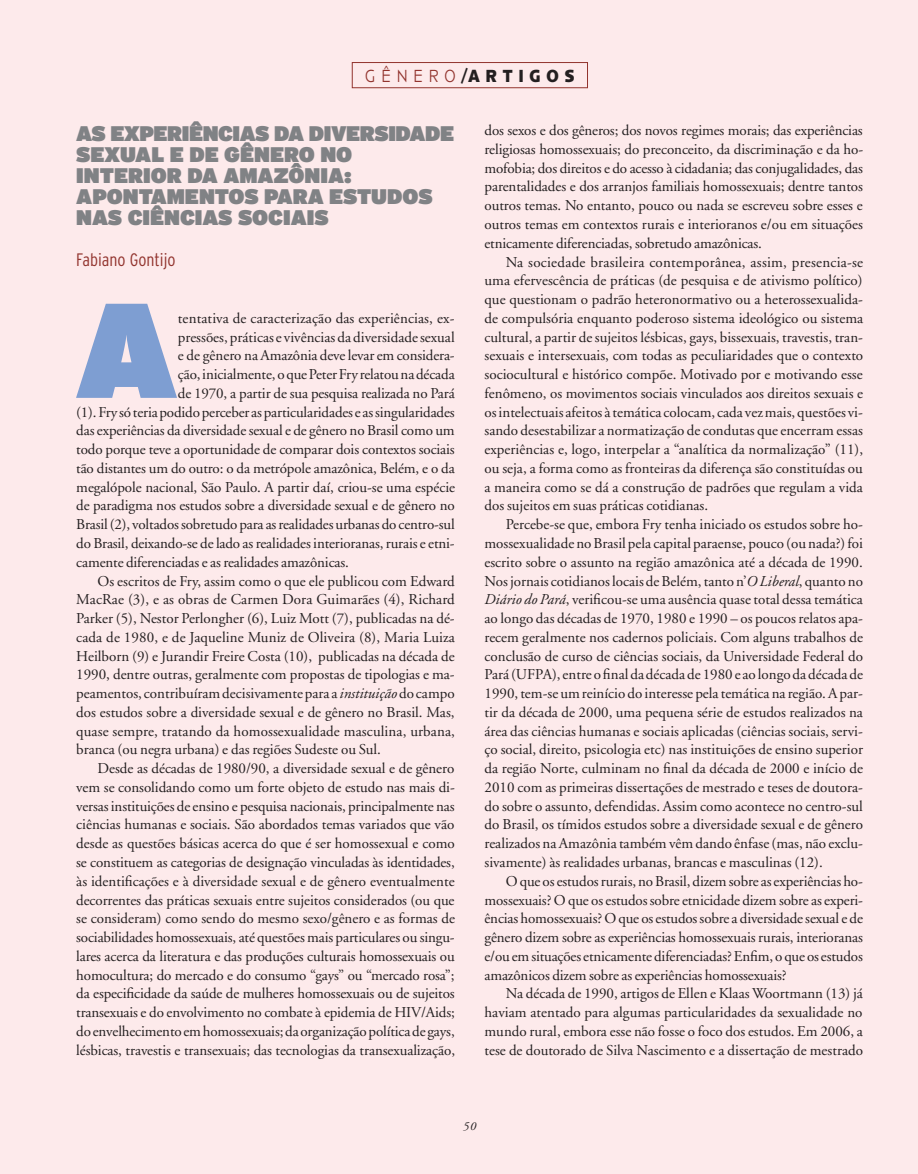
<style>
.page{position:relative;width:918px;height:1174px;background:#fff}
.page>*{position:absolute;margin:0;border:0;box-sizing:border-box;transform-origin:0 0}
.t1{font:900 134.4px "Interstate";color:#7e9ed2}
.t2{font:900 21px/21px "Interstate";color:#808285}
.t3{font:700 18px "Anisette Petite";letter-spacing:.415em;color:#231f20;scale:.9 1}
.t4{font:300 condensed 18px "Interstate";color:#92342e}
.t5{font:15px/18.8px "Adobe Garamond";letter-spacing:-.005em;color:#231f20;text-align:justify}
.t6{font:italic 12px "Adobe Garamond";color:#231f20}
.s1{font-weight:300;color:#92342e}
.s2{font-style:italic}
</style>
<div class="page">
<div style="left:0;top:0;width:905px;height:1173px;background:#fdeaeb"></div>
<div style="left:903px;top:0;width:15px;height:1173px;background:#fdeaeb"></div>
<div style="left:352px;top:62px;width:236px;height:26px;border:1px solid #92342e"></div>
<p class="t3" style="left:365px;top:66px;width:234px"><span class="s1">GÊNERO</span>/ARTIGOS</p>
<h2 class="t2" style="left:76px;top:122px;width:379px">AS EXPERIÊNCIAS DA DIVERSIDADE<br>SEXUAL E DE GÊNERO NO<br>INTERIOR DA AMAZÔNIA:<br>APONTAMENTOS PARA ESTUDOS<br>NAS CIÊNCIAS SOCIAIS</h2>
<p class="t4" style="left:76px;top:249px;width:101px">Fabiano Gontijo</p>
<h1 class="t1" style="left:75px;top:267px;width:103px">A</h1>
<p class="t5" style="left:178px;top:309px;width:278px">tentativa de caracterização das experiências, ex‑</p>
<p class="t5" style="left:484px;top:121px;width:380px">dos sexos e dos gêneros; dos novos regimes morais; das experiências religiosas homossexuais; do preconceito, da discriminação e da ho‑ mofobia; dos direitos e do acesso à cidadania; das conjugalidades, das parentalidades e dos arranjos familiais homossexuais; dentre tantos outros temas. No entanto, pouco ou nada se escreveu sobre esses e outros temas em contextos rurais e interioranos e/ou em situações etnicamente diferenciadas, sobretudo amazônicas.</p>
<p class="t5" style="left:484px;top:253px;width:380px;text-indent:21px">Na sociedade brasileira contemporânea, assim, presencia‑se uma efervescência de práticas (de pesquisa e de ativismo político) que questionam o padrão heteronormativo ou a heterossexualida‑ de compulsória enquanto poderoso sistema ideológico ou sistema cultural, a partir de sujeitos lésbicas, gays, bissexuais, travestis, tran‑ sexuais e intersexuais, com todas as peculiaridades que o contexto sociocultural e histórico compõe. Motivado por e motivando esse fenômeno, os movimentos sociais vinculados aos direitos sexuais e os intelectuais afeitos à temática colocam, cada vez mais, questões vi‑ sando desestabilizar a normatização de condutas que encerram essas experiências e, logo, interpelar a “analítica da normalização” (11), ou seja, a forma como as fronteiras da diferença são constituídas ou a maneira como se dá a construção de padrões que regulam a vida dos sujeitos em suas práticas cotidianas.</p>
<p class="t5" style="left:484px;top:515px;width:380px;text-indent:21px">Percebe‑se que, embora Fry tenha iniciado os estudos sobre ho‑ mossexualidade no Brasil pela capital paraense, pouco (ou nada?) foi escrito sobre o assunto na região amazônica até a década de 1990.<br>Nos jornais cotidianos locais de Belém, tanto n’<span class="s2">O Liberal</span>, quanto no <span class="s2">Diário do Pará</span>, verificou‑se uma ausência quase total dessa temática ao longo das décadas de 1970, 1980 e 1990 – os poucos relatos apa‑ recem geralmente nos cadernos policiais. Com alguns trabalhos de conclusão de curso de ciências sociais, da Universidade Federal do Pará (UFPA), entre o final da década de 1980 e ao longo da década de 1990, tem‑se um reinício do interesse pela temática na região. A par‑ tir da década de 2000, uma pequena série de estudos realizados na área das ciências humanas e sociais aplicadas (ciências sociais, servi‑ ço social, direito, psicologia etc) nas instituições de ensino superior da região Norte, culminam no final da década de 2000 e início de 2010 com as primeiras dissertações de mestrado e teses de doutora‑ do sobre o assunto, defendidas. Assim como acontece no centro‑sul do Brasil, os tímidos estudos sobre a diversidade sexual e de gênero realizados na Amazônia também vêm dando ênfase (mas, não exclu‑ sivamente) às realidades urbanas, brancas e masculinas (12).</p>
<p class="t5" style="left:484px;top:871px;width:380px;text-indent:21px">O que os estudos rurais, no Brasil, dizem sobre as experiências ho‑ mossexuais? O que os estudos sobre etnicidade dizem sobre as experi‑ ências homossexuais? O que os estudos sobre a diversidade sexual e de gênero dizem sobre as experiências homossexuais rurais, interioranas e/ou em situações etnicamente diferenciadas? Enfim, o que os estudos amazônicos dizem sobre as experiências homossexuais?</p>
<p class="t5" style="left:484px;top:984px;width:380px;text-indent:21px">Na década de 1990, artigos de Ellen e Klaas Woortmann (13) já haviam atentado para algumas particularidades da sexualidade no mundo rural, embora esse não fosse o foco dos estudos. Em 2006, a tese de doutorado de Silva Nascimento e a dissertação de mestrado</p>
<p class="t5" style="left:178px;top:328px;width:278px">pressões, práticas e vivências da diversidade sexual</p>
<p class="t5" style="left:178px;top:346px;width:278px">e de gênero na Amazônia deve levar em considera‑</p>
<p class="t5" style="left:178px;top:365px;width:278px">ção, inicialmente, o que Peter Fry relatou na década</p>
<p class="t5" style="left:178px;top:384px;width:278px">de 1970, a partir de sua pesquisa realizada no Pará</p>
<p class="t5" style="left:76px;top:403px;width:380px">(1). Fry só teria podido perceber as particularidades e as singularidades</p>
<p class="t5" style="left:76px;top:421px;width:380px">das experiências da diversidade sexual e de gênero no Brasil como um</p>
<p class="t5" style="left:76px;top:440px;width:380px">todo porque teve a oportunidade de comparar dois contextos sociais</p>
<p class="t5" style="left:76px;top:459px;width:380px">tão distantes um do outro: o da metrópole amazônica, Belém, e o da</p>
<p class="t5" style="left:76px;top:478px;width:380px">megalópole nacional, São Paulo. A partir daí, criou‑se uma espécie</p>
<p class="t5" style="left:76px;top:496px;width:380px">de paradigma nos estudos sobre a diversidade sexual e de gênero no</p>
<p class="t5" style="left:76px;top:515px;width:380px">Brasil (2), voltados sobretudo para as realidades urbanas do centro‑sul</p>
<p class="t5" style="left:76px;top:534px;width:380px">do Brasil, deixando‑se de lado as realidades interioranas, rurais e etni‑</p>
<p class="t5" style="left:76px;top:553px;width:274px">camente diferenciadas e as realidades amazônicas.</p>
<p class="t5" style="left:98px;top:571px;width:359px">Os escritos de Fry, assim como o que ele publicou com Edward</p>
<p class="t5" style="left:76px;top:590px;width:380px">MacRae (3), e as obras de Carmen Dora Guimarães (4), Richard</p>
<p class="t5" style="left:76px;top:609px;width:380px">Parker (5), Nestor Perlongher (6), Luiz Mott (7), publicadas na dé‑</p>
<p class="t5" style="left:76px;top:628px;width:380px">cada de 1980, e de Jaqueline Muniz de Oliveira (8), Maria Luiza</p>
<p class="t5" style="left:76px;top:646px;width:380px">Heilborn (9) e Jurandir Freire Costa (10), publicadas na década de</p>
<p class="t5" style="left:76px;top:665px;width:380px">1990, dentre outras, geralmente com propostas de tipologias e ma‑</p>
<p class="t5" style="left:76px;top:684px;width:380px">peamentos, contribuíram decisivamente para a <span class="s2">instituição</span> do campo</p>
<p class="t5" style="left:76px;top:703px;width:380px">dos estudos sobre a diversidade sexual e de gênero no Brasil. Mas,</p>
<p class="t5" style="left:76px;top:721px;width:380px">quase sempre, tratando da homossexualidade masculina, urbana,</p>
<p class="t5" style="left:76px;top:740px;width:306px">branca (ou negra urbana) e das regiões Sudeste ou Sul.</p>
<p class="t5" style="left:98px;top:759px;width:358px">Desde as décadas de 1980/90, a diversidade sexual e de gênero</p>
<p class="t5" style="left:76px;top:778px;width:380px">vem se consolidando como um forte objeto de estudo nas mais di‑</p>
<p class="t5" style="left:76px;top:796px;width:380px">versas instituições de ensino e pesquisa nacionais, principalmente nas</p>
<p class="t5" style="left:76px;top:815px;width:380px">ciências humanas e sociais. São abordados temas variados que vão</p>
<p class="t5" style="left:76px;top:834px;width:380px">desde as questões básicas acerca do que é ser homossexual e como</p>
<p class="t5" style="left:76px;top:853px;width:380px">se constituem as categorias de designação vinculadas às identidades,</p>
<p class="t5" style="left:76px;top:871px;width:380px">às identificações e à diversidade sexual e de gênero eventualmente</p>
<p class="t5" style="left:76px;top:890px;width:380px">decorrentes das práticas sexuais entre sujeitos considerados (ou que</p>
<p class="t5" style="left:76px;top:909px;width:380px">se consideram) como sendo do mesmo sexo/gênero e as formas de</p>
<p class="t5" style="left:76px;top:928px;width:380px">sociabilidades homossexuais, até questões mais particulares ou singu‑</p>
<p class="t5" style="left:76px;top:946px;width:380px">lares acerca da literatura e das produções culturais homossexuais ou</p>
<p class="t5" style="left:76px;top:965px;width:380px">homocultura; do mercado e do consumo “gays” ou “mercado rosa”;</p>
<p class="t5" style="left:76px;top:984px;width:380px">da especificidade da saúde de mulheres homossexuais ou de sujeitos</p>
<p class="t5" style="left:76px;top:1003px;width:380px">transexuais e do envolvimento no combate à epidemia de HIV/Aids;</p>
<p class="t5" style="left:76px;top:1021px;width:380px">do envelhecimento em homossexuais; da organização política de gays,</p>
<p class="t5" style="left:76px;top:1040px;width:380px">lésbicas, travestis e transexuais; das tecnologias da transexualização,</p>
<p class="t6" style="left:463px;top:1119px;width:15px">50</p>
</div>
